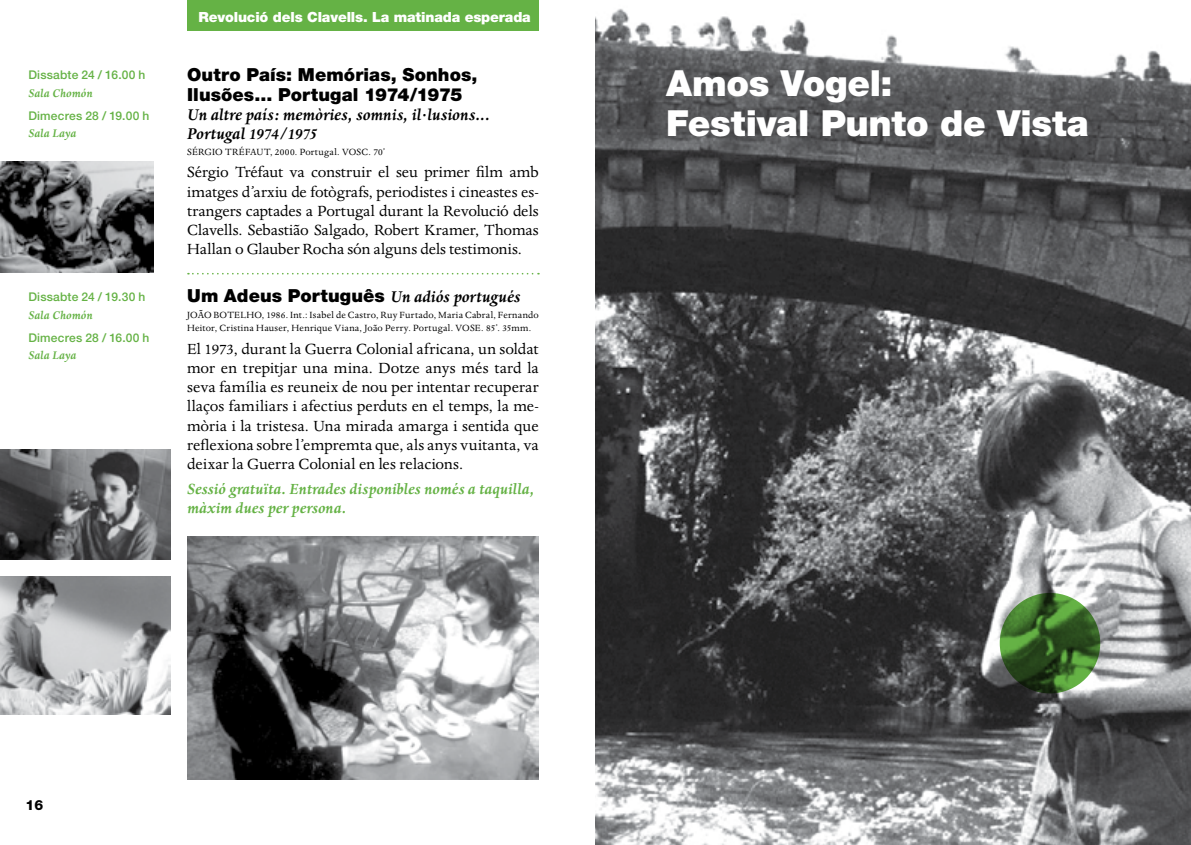
<style>
.page{position:relative;width:1191px;height:845px;background:#fff}
.page>*{position:absolute;margin:0;border:0;box-sizing:border-box;transform-origin:0 0}
.t1{font:900 36px/40px "Helvetica Neue LT";letter-spacing:-.005em;color:#fff}
.t2{font:900 18px/19.2px "Helvetica Neue LT";letter-spacing:.005em;color:#000}
.t3{font:italic 700 18px/19.2px "Dante";letter-spacing:-.005em;color:#000}
.t4{font:17px/19.2px "Dante";color:#000;text-align:justify}
.t5{font:italic 700 17px/19.2px "Dante";color:#65b245}
.t6{font:900 14px "Helvetica Neue LT";letter-spacing:-.01em;color:#fff}
.t7{font:800 14px "Helvetica Neue LT";color:#000}
.t8{font:italic 700 12.8px "Dante";letter-spacing:.01em;color:#65b245}
.t9{font:500 12px "Helvetica Neue LT";letter-spacing:.015em;color:#65b245}
.t10{font:10.4px/13.6px "Dante";letter-spacing:.02em;color:#000}
.s1{font-family:"Dante";font-weight:700;font-style:italic}
</style>
<div class="page">
<svg style="left:188px;top:273px;width:351px;height:1px"></svg>
<img style="left:0;top:161px;width:153px;height:111px">
<img style="left:0;top:449px;width:170px;height:110px">
<img style="left:0;top:577px;width:170px;height:138px">
<img style="left:187px;top:536px;width:352px;height:243px">
<img style="left:595px;top:8px;width:596px;height:837px">
<svg style="left:999px;top:593px;width:101px;height:100px;background:#3b6829"></svg>
<div style="left:187px;top:0;width:352px;height:30px;background:#65b245"></div>
<p class="t9" style="left:28px;top:68px;width:119px">Dissabte 24 / 16.00 h</p>
<p class="t8" style="left:28px;top:86px;width:66px">Sala Chomón</p>
<p class="t9" style="left:28px;top:108px;width:122px">Dimecres 28 / 19.00 h</p>
<p class="t8" style="left:28px;top:126px;width:49px">Sala Laya</p>
<p class="t9" style="left:28px;top:290px;width:118px">Dissabte 24 / 19.30 h</p>
<p class="t8" style="left:28px;top:308px;width:66px">Sala Chomón</p>
<p class="t9" style="left:28px;top:330px;width:123px">Dimecres 28 / 16.00 h</p>
<p class="t8" style="left:28px;top:348px;width:49px">Sala Laya</p>
<p class="t6" style="left:198px;top:9px;width:334px">Revolució dels Clavells. La matinada esperada</p>
<p class="t2" style="left:187px;top:65px;width:292px">Outro País: Memórias, Sonhos,<br>Ilusões... Portugal 1974/1975</p>
<p class="t3" style="left:187px;top:105px;width:304px">Un altre país: memòries, somnis, il·lusions...<br>Portugal 1974/1975</p>
<p class="t10" style="left:187px;top:145px;width:200px">SÉRGIO TRÉFAUT, 2000. Portugal. VOSC. 70’</p>
<p class="t4" style="left:187px;top:163px;width:353px">Sérgio Tréfaut va construir el seu primer film amb imatges d’arxiu de fotògrafs, periodistes i cineastes es&shy;trangers captades a Portugal durant la Revolució dels Clavells. Sebastião Salgado, Robert Kramer, Thomas Hallan o Glauber Rocha són alguns dels testimonis.</p>
<p class="t2" style="left:187px;top:286px;width:335px">Um Adeus Português <span class="s1">Un adiós portugués</span></p>
<p class="t10" style="left:187px;top:308px;width:353px">JOÃO BOTELHO, 1986. Int.: Isabel de Castro, Ruy Furtado, Maria Cabral, Fernando<br>Heitor, Cristina Hauser, Henrique Viana, João Perry. Portugal. VOSE. 85’. 35mm.</p>
<p class="t4" style="left:187px;top:340px;width:353px">El 1973, durant la Guerra Colonial africana, un soldat mor en trepitjar una mina. Dotze anys més tard la seva família es reuneix de nou per intentar recuperar llaços familiars i afectius perduts en el temps, la me&shy;mòria i la tristesa. Una mirada amarga i sentida que reflexiona sobre l’empremta que, als anys vuitanta, va deixar la Guerra Colonial en les relacions.</p>
<p class="t5" style="left:187px;top:479px;width:349px">Sessió gratuïta. Entrades disponibles només a taquilla, màxim dues per persona.</p>
<p class="t7" style="left:26px;top:796px;width:19px">16</p>
<h1 class="t1" style="left:666px;top:63px;width:424px">Amos Vogel:<br>Festival Punto de Vista</h1>
</div>
